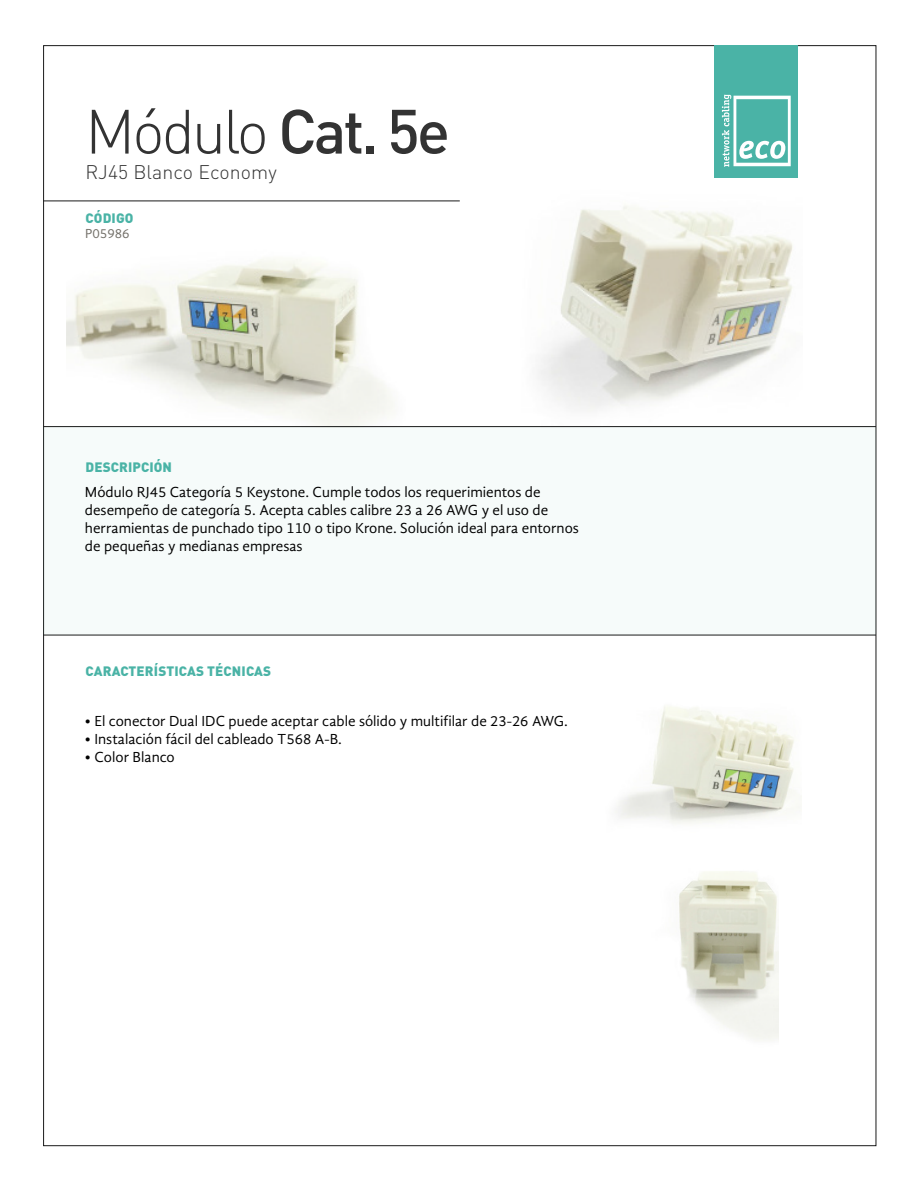
<style>
.page{position:relative;width:918px;height:1188px;background:#fff}
.page>*{position:absolute;margin:0;border:0;box-sizing:border-box;transform-origin:0 0}
.t1{font:300 61.5px "DIN Pro";letter-spacing:-.05em;color:#333}
.t2{font:300 19.5px "DIN Pro";letter-spacing:.005em;color:#333}
.t3{font:15px/18px "Gandhi Sans";color:#000}
.t4{font:900 13.5px "DIN Pro";letter-spacing:.01em;color:#4ab3a6}
.t5{font:13.5px "Gandhi Sans";color:#716e67}
.s1{font-weight:500}
</style>
<div class="page">
<img style="left:67px;top:259px;width:326px;height:167px">
<img style="left:538px;top:177px;width:260px;height:235px">
<div style="left:43px;top:427px;width:833px;height:208px;background:#f6fbfa"></div>
<div style="left:714px;top:45px;width:84px;height:132px;background:#4ab3a6"></div>
<svg style="left:722px;top:95px;width:69px;height:72px"></svg>
<hr style="left:43px;top:426px;width:833px;height:1px;background:#1a1a1a">
<hr style="left:43px;top:201px;width:417px;height:1px;background:#1a1a1a">
<hr style="left:43px;top:635px;width:833px;height:1px;background:#1a1a1a">
<img style="left:679px;top:871px;width:99px;height:169px">
<img style="left:615px;top:706px;width:185px;height:118px">
<h1 class="t1" style="left:85px;top:90px;width:367px">Módulo <span class="s1">Cat. 5e</span></h1>
<h2 class="t2" style="left:86px;top:158px;width:193px">RJ45 Blanco Economy</h2>
<p class="t4" style="left:86px;top:209px;width:50px">CÓDIGO</p>
<p class="t5" style="left:85px;top:226px;width:46px">P05986</p>
<p class="t4" style="left:86px;top:458px;width:88px">DESCRIPCIÓN</p>
<p class="t3" style="left:85px;top:483px;width:495px">Módulo RJ45 Categoría 5 Keystone. Cumple todos los requerimientos de desempeño de categoría 5. Acepta cables calibre 23 a 26 AWG y el uso de herramientas de punchado tipo 110 o tipo Krone. Solución ideal para entornos de pequeñas y medianas empresas</p>
<p class="t4" style="left:86px;top:662px;width:187px">CARACTERÍSTICAS TÉCNICAS</p>
<p class="t3" style="left:85px;top:712px;width:484px">• El conector Dual IDC puede aceptar cable sólido y multifilar de 23-26 AWG.</p>
<p class="t3" style="left:85px;top:730px;width:258px">• Instalación fácil del cableado T568 A-B.</p>
<p class="t3" style="left:85px;top:748px;width:91px">• Color Blanco</p>
</div>
